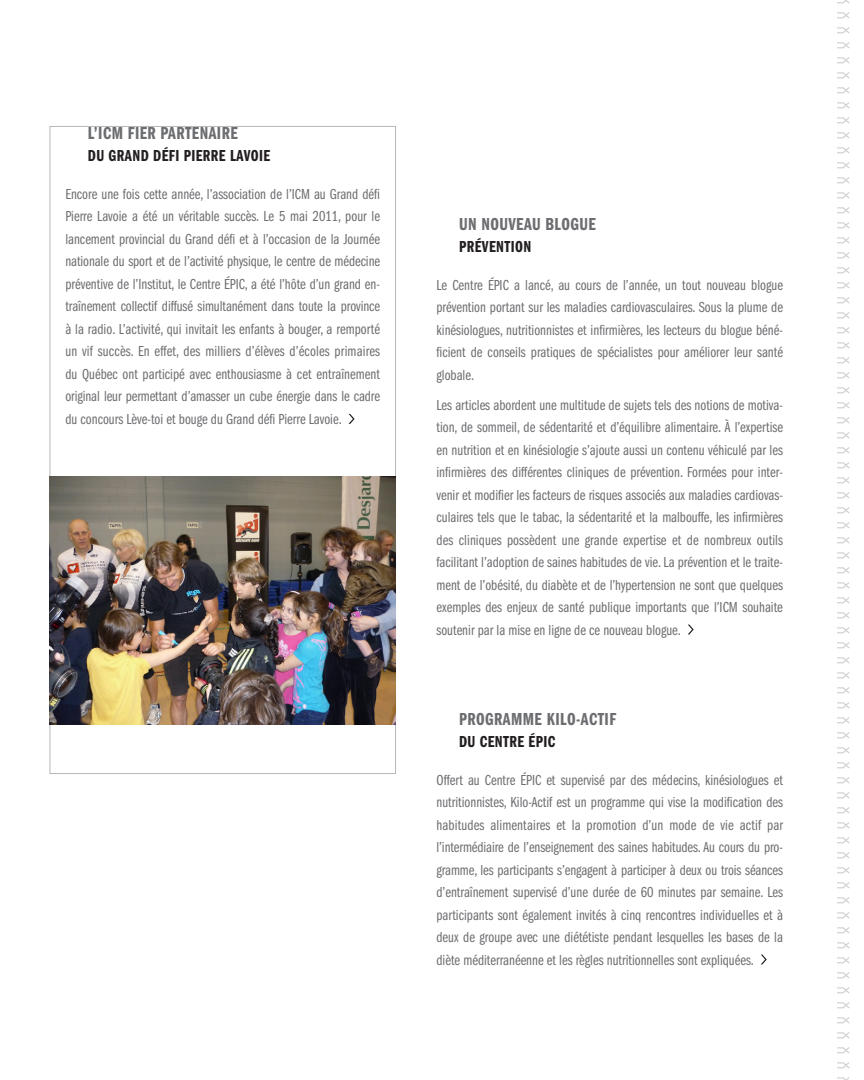
<style>
.page{position:relative;width:864px;height:1080px;background:#fff}
.page>*{position:absolute;margin:0;border:0;box-sizing:border-box;transform-origin:0 0}
.t1{font:18px "Franklin Gothic Demi Cmpr";letter-spacing:.025em;color:#6c6d70}
.t2{font:16.5px "Franklin Gothic Demi Cmpr";letter-spacing:.025em;color:#231f20}
.t3{font:15px/22.5px "Franklin Gothic Book Cmpr";color:#6c6d70;text-align:justify}
</style>
<div class="page">
<svg style="left:837px;top:0;width:13px;height:4px"></svg>
<svg style="left:837px;top:12px;width:13px;height:7px"></svg>
<svg style="left:837px;top:27px;width:13px;height:7px"></svg>
<svg style="left:837px;top:42px;width:13px;height:7px"></svg>
<svg style="left:837px;top:57px;width:13px;height:7px"></svg>
<svg style="left:837px;top:72px;width:13px;height:7px"></svg>
<svg style="left:837px;top:87px;width:13px;height:7px"></svg>
<svg style="left:837px;top:102px;width:13px;height:7px"></svg>
<svg style="left:837px;top:117px;width:13px;height:7px"></svg>
<svg style="left:837px;top:132px;width:13px;height:7px"></svg>
<svg style="left:837px;top:147px;width:13px;height:7px"></svg>
<svg style="left:837px;top:162px;width:13px;height:7px"></svg>
<svg style="left:837px;top:177px;width:13px;height:7px"></svg>
<svg style="left:837px;top:192px;width:13px;height:7px"></svg>
<svg style="left:837px;top:207px;width:13px;height:7px"></svg>
<svg style="left:837px;top:222px;width:13px;height:7px"></svg>
<svg style="left:837px;top:237px;width:13px;height:7px"></svg>
<svg style="left:837px;top:252px;width:13px;height:7px"></svg>
<svg style="left:837px;top:267px;width:13px;height:7px"></svg>
<svg style="left:837px;top:282px;width:13px;height:7px"></svg>
<svg style="left:837px;top:297px;width:13px;height:7px"></svg>
<svg style="left:837px;top:312px;width:13px;height:7px"></svg>
<svg style="left:837px;top:327px;width:13px;height:7px"></svg>
<svg style="left:837px;top:342px;width:13px;height:7px"></svg>
<svg style="left:837px;top:357px;width:13px;height:7px"></svg>
<svg style="left:837px;top:372px;width:13px;height:7px"></svg>
<svg style="left:837px;top:387px;width:13px;height:7px"></svg>
<svg style="left:837px;top:402px;width:13px;height:7px"></svg>
<svg style="left:837px;top:417px;width:13px;height:7px"></svg>
<svg style="left:837px;top:432px;width:13px;height:7px"></svg>
<svg style="left:837px;top:447px;width:13px;height:7px"></svg>
<svg style="left:837px;top:462px;width:13px;height:7px"></svg>
<svg style="left:837px;top:477px;width:13px;height:7px"></svg>
<svg style="left:837px;top:492px;width:13px;height:7px"></svg>
<svg style="left:837px;top:507px;width:13px;height:7px"></svg>
<svg style="left:837px;top:522px;width:13px;height:7px"></svg>
<svg style="left:837px;top:537px;width:13px;height:7px"></svg>
<svg style="left:837px;top:552px;width:13px;height:7px"></svg>
<svg style="left:837px;top:567px;width:13px;height:7px"></svg>
<svg style="left:837px;top:582px;width:13px;height:7px"></svg>
<svg style="left:837px;top:597px;width:13px;height:7px"></svg>
<svg style="left:837px;top:612px;width:13px;height:7px"></svg>
<svg style="left:837px;top:627px;width:13px;height:7px"></svg>
<svg style="left:837px;top:642px;width:13px;height:7px"></svg>
<svg style="left:837px;top:657px;width:13px;height:7px"></svg>
<svg style="left:837px;top:672px;width:13px;height:7px"></svg>
<svg style="left:837px;top:687px;width:13px;height:7px"></svg>
<svg style="left:837px;top:702px;width:13px;height:7px"></svg>
<svg style="left:837px;top:717px;width:13px;height:7px"></svg>
<svg style="left:837px;top:732px;width:13px;height:7px"></svg>
<svg style="left:837px;top:747px;width:13px;height:7px"></svg>
<svg style="left:837px;top:762px;width:13px;height:7px"></svg>
<svg style="left:837px;top:777px;width:13px;height:7px"></svg>
<svg style="left:837px;top:792px;width:13px;height:7px"></svg>
<svg style="left:837px;top:807px;width:13px;height:7px"></svg>
<svg style="left:837px;top:822px;width:13px;height:7px"></svg>
<svg style="left:837px;top:837px;width:13px;height:7px"></svg>
<svg style="left:837px;top:852px;width:13px;height:7px"></svg>
<svg style="left:837px;top:867px;width:13px;height:7px"></svg>
<svg style="left:837px;top:882px;width:13px;height:7px"></svg>
<svg style="left:837px;top:897px;width:13px;height:7px"></svg>
<svg style="left:837px;top:912px;width:13px;height:7px"></svg>
<svg style="left:837px;top:927px;width:13px;height:7px"></svg>
<svg style="left:837px;top:942px;width:13px;height:7px"></svg>
<svg style="left:837px;top:957px;width:13px;height:7px"></svg>
<svg style="left:837px;top:972px;width:13px;height:7px"></svg>
<svg style="left:837px;top:987px;width:13px;height:7px"></svg>
<svg style="left:837px;top:1002px;width:13px;height:7px"></svg>
<svg style="left:837px;top:1017px;width:13px;height:7px"></svg>
<svg style="left:837px;top:1032px;width:13px;height:7px"></svg>
<svg style="left:837px;top:1047px;width:13px;height:7px"></svg>
<svg style="left:837px;top:1062px;width:13px;height:7px"></svg>
<svg style="left:837px;top:1077px;width:13px;height:3px"></svg>
<svg style="left:688px;top:625px;width:6px;height:9px"></svg>
<svg style="left:761px;top:955px;width:6px;height:9px"></svg>
<svg style="left:349px;top:414px;width:6px;height:10px"></svg>
<img style="left:50px;top:477px;width:346px;height:247px">
<p class="t1" style="left:88px;top:123px;width:151px">L’ICM FIER PARTENAIRE</p>
<p class="t2" style="left:88px;top:147px;width:184px">DU GRAND DÉFI PI ERRE LAVOIE</p>
<p class="t3" style="left:65px;top:183px;width:316px">Encore une fois cette année, l’association de l’ICM au Grand défi Pierre Lavoie a été un véritable succès. Le 5 mai 2011, pour le lancement provincial du Grand défi et à l’occasion de la Journée nationale du sport et de l’activité physique, le centre de médecine préventive de l’Institut, le Centre ÉPIC, a été l’hôte d’un grand en&shy;traînement collectif diffusé simultanément dans toute la province à la radio. L’activité, qui invitait les enfants à bouger, a remporté un vif succès. En effet, des milliers d’élèves d’écoles primaires du Québec ont participé avec enthousiasme à cet entraînement original leur permettant d’amasser un cube énergie dans le cadre du concours Lève-toi et bouge du Grand défi Pierre Lavoie.</p>
<p class="t1" style="left:459px;top:214px;width:138px">UN NOUVEAU BLOGUE</p>
<p class="t2" style="left:459px;top:237px;width:74px">PRÉVENTION</p>
<p class="t3" style="left:436px;top:274px;width:348px">Le Centre ÉPIC a lancé, au cours de l’année, un tout nouveau blogue prévention portant sur les maladies cardiovasculaires. Sous la plume de kinésiologues, nutritionnistes et infirmières, les lecteurs du blogue béné&shy;ficient de conseils pratiques de spécialistes pour améliorer leur santé globale.</p>
<p class="t3" style="left:436px;top:394px;width:348px">Les articles abordent une multitude de sujets tels des notions de motiva&shy;tion, de sommeil, de sédentarité et d’équilibre alimentaire. À l’expertise en nutrition et en kinésiologie s’ajoute aussi un contenu véhiculé par les infirmières des différentes cliniques de prévention. Formées pour inter&shy;venir et modifier les facteurs de risques associés aux maladies cardiovas&shy;culaires tels que le tabac, la sédentarité et la malbouffe, les infirmières des cliniques possèdent une grande expertise et de nombreux outils facilitant l’adoption de saines habitudes de vie. La prévention et le traite&shy;ment de l’obésité, du diabète et de l’hypertension ne sont que quelques exemples des enjeux de santé publique importants que l’ICM souhaite soutenir par la mise en ligne de ce nouveau blogue.</p>
<p class="t1" style="left:459px;top:709px;width:159px">PROGRAMM E KILO-ACTIF</p>
<p class="t2" style="left:459px;top:732px;width:91px">DU CENTRE ÉPIC</p>
<p class="t3" style="left:436px;top:769px;width:348px">Offert au Centre ÉPIC et supervisé par des médecins, kinésiologues et nutritionnistes, Kilo-Actif est un programme qui vise la modification des habitudes alimentaires et la promotion d’un mode de vie actif par l’intermédiaire de l’enseignement des saines habitudes. Au cours du pro&shy;gramme, les participants s’engagent à participer à deux ou trois séances d’entraînement supervisé d’une durée de 60 minutes par semaine. Les participants sont également invités à cinq rencontres individuelles et à deux de groupe avec une diététiste pendant lesquelles les bases de la diète méditerranéenne et les règles nutritionnelles sont expliquées.</p>
</div>
